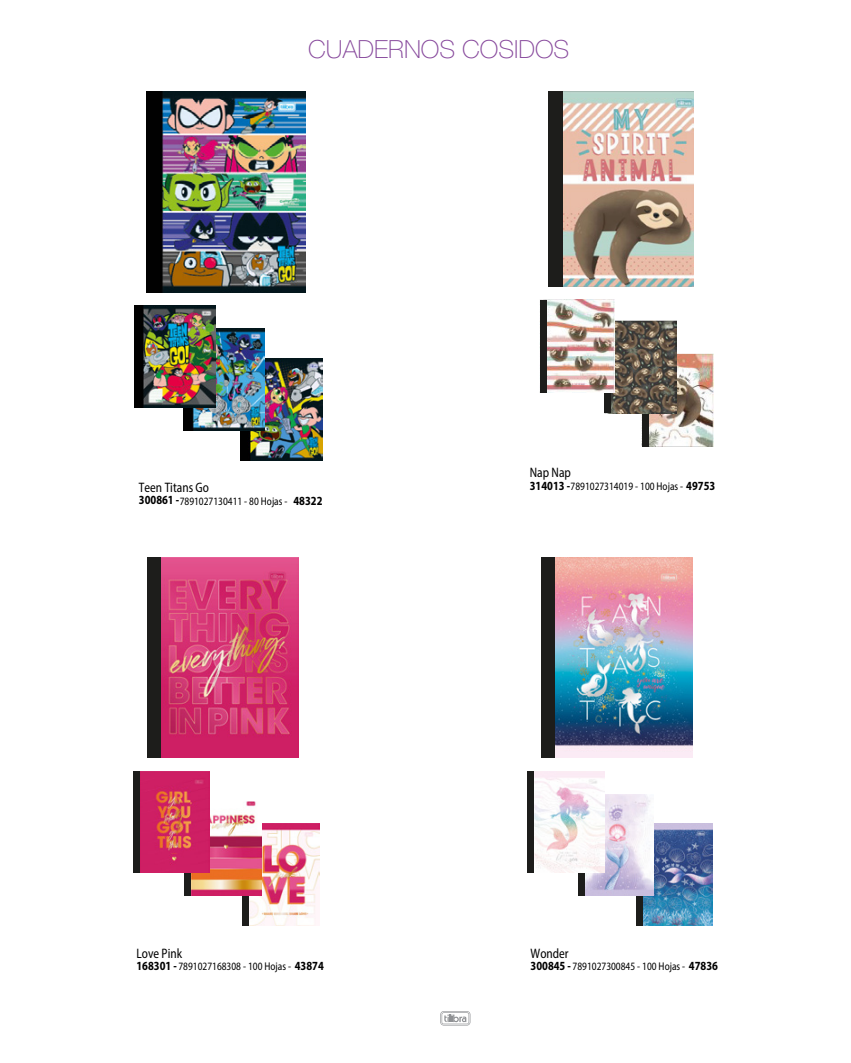
<style>
.page{position:relative;width:851px;height:1063px;background:#fff}
.page>*{position:absolute;margin:0;border:0;box-sizing:border-box;transform-origin:0 0}
.t1{font:100 25px "Helvetica Neue LT Std";color:#87499c}
.t2{font:semi-condensed 13.75px "Myriad Pro";color:#000;scale:.9 1}
.t3{font:semi-condensed 11.25px "Myriad Pro";color:#000;scale:.9 1}
.s1{font-weight:700;font-size:12.5px}
</style>
<div class="page">
<svg style="left:440px;top:1011px;width:30px;height:15px"></svg>
<img style="left:648px;top:354px;width:65px;height:93px">
<div style="left:641px;top:354px;width:7px;height:93px;background:#1d1d1b"></div>
<img style="left:610px;top:320px;width:66px;height:93px">
<div style="left:603px;top:320px;width:7px;height:93px;background:#1d1d1b"></div>
<img style="left:539px;top:300px;width:75px;height:93px">
<div style="left:540px;top:300px;width:7px;height:93px;background:#1d1d1b"></div>
<img style="left:562px;top:91px;width:131px;height:196px">
<div style="left:548px;top:91px;width:14px;height:196px;background:#1d1d1b"></div>
<img style="left:240px;top:358px;width:82px;height:102px">
<img style="left:183px;top:329px;width:82px;height:101px">
<img style="left:134px;top:306px;width:81px;height:101px">
<img style="left:146px;top:91px;width:159px;height:202px">
<img style="left:249px;top:824px;width:70px;height:102px">
<div style="left:242px;top:824px;width:7px;height:102px;background:#1d1d1b"></div>
<img style="left:191px;top:801px;width:70px;height:95px">
<div style="left:184px;top:794px;width:7px;height:102px;background:#1d1d1b"></div>
<img style="left:140px;top:771px;width:70px;height:102px">
<div style="left:133px;top:771px;width:7px;height:102px;background:#1d1d1b"></div>
<img style="left:161px;top:557px;width:138px;height:201px">
<div style="left:147px;top:557px;width:14px;height:201px;background:#1d1d1b"></div>
<img style="left:642px;top:824px;width:70px;height:102px">
<div style="left:635px;top:824px;width:7px;height:102px;background:#1d1d1b"></div>
<img style="left:585px;top:794px;width:68px;height:102px">
<div style="left:578px;top:794px;width:7px;height:102px;background:#1d1d1b"></div>
<img style="left:534px;top:771px;width:70px;height:102px">
<div style="left:527px;top:771px;width:7px;height:102px;background:#1d1d1b"></div>
<img style="left:555px;top:557px;width:137px;height:201px">
<div style="left:541px;top:557px;width:14px;height:201px;background:#1d1d1b"></div>
<h1 class="t1" style="left:308px;top:35px;width:262px">CUADERNOS COSIDOS</h1>
<p class="t2" style="left:529px;top:464px;width:47px">Nap Nap</p>
<p class="t2" style="left:139px;top:479px;width:79px">Teen Titans Go</p>
<p class="t3" style="left:529px;top:480px;width:207px"><span class="s1">314013 -</span> 7891027314019 - 100 Hojas - <span class="s1">49753</span></p>
<p class="t3" style="left:139px;top:494px;width:205px"><span class="s1">300861 -</span> 7891027130411 - 80 Hojas - <span class="s1">48322</span></p>
<p class="t2" style="left:136px;top:944px;width:52px">Love Pink</p>
<p class="t3" style="left:136px;top:960px;width:210px"><span class="s1">168301 -</span> 7891027168308 - 100 Hojas - <span class="s1">43874</span></p>
<p class="t2" style="left:530px;top:944px;width:44px">Wonder</p>
<p class="t3" style="left:530px;top:960px;width:210px"><span class="s1">300845 -</span> 7891027300845 - 100 Hojas - <span class="s1">47836</span></p>
</div>
